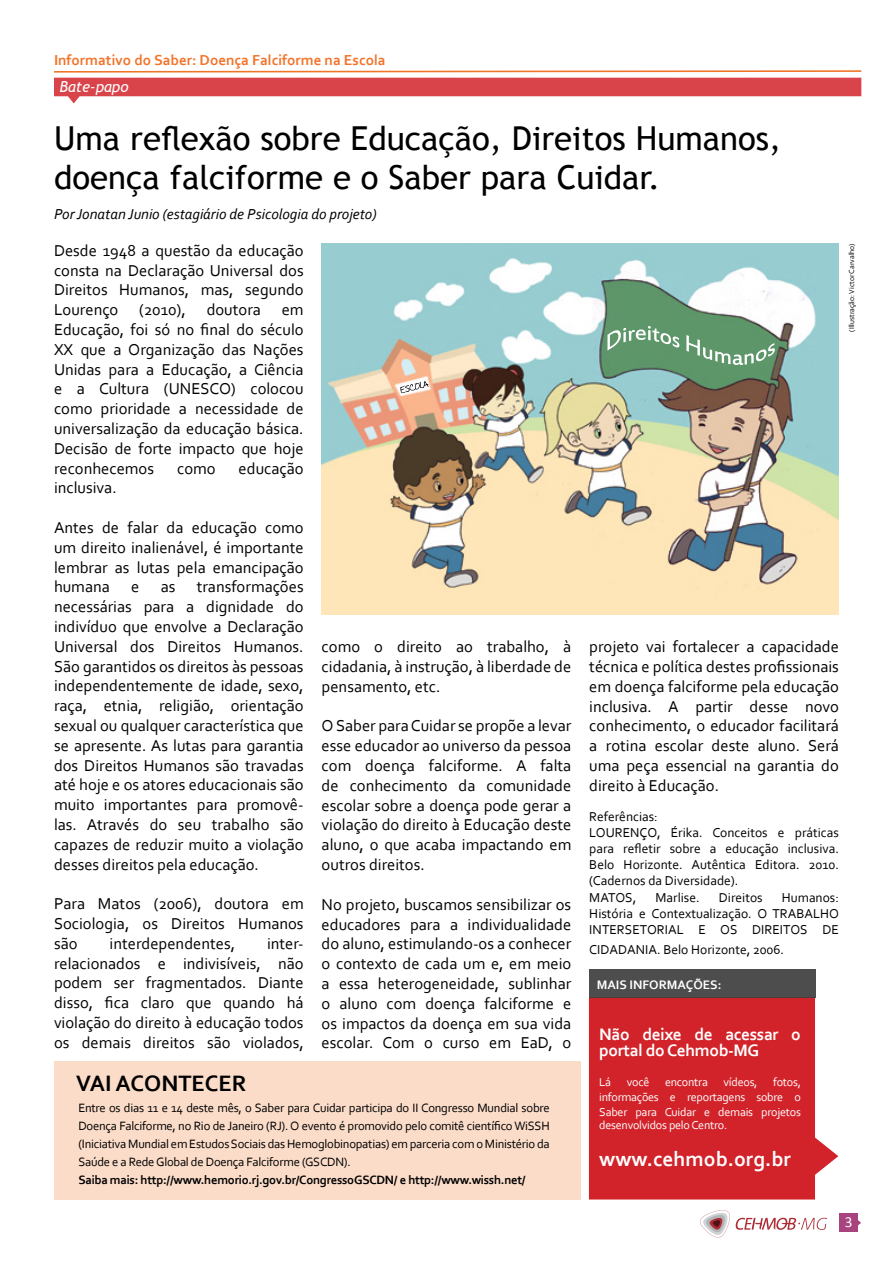
<style>
.page{position:relative;width:893px;height:1263px;background:#fff}
.page>*{position:absolute;margin:0;border:0;box-sizing:border-box;transform-origin:0 0}
.t1{font:33px/39.6px "Trebuchet MS";color:#000}
.t2{font:700 23.4px "Corbel";color:#000}
.t3{font:700 21.45px "Corbel";color:#fff}
.t4{font:700 17.4px/16px "Corbel";letter-spacing:-.02em;color:#fff}
.t5{font:16.5px/19.8px "Corbel";color:#000;text-align:justify}
.t6{font:15.3px "Calibri";color:#fff}
.t7{font:italic 15.15px "Corbel";color:#000}
.t8{font:700 15.15px "Corbel";color:#f3732a}
.t9{font:italic 15px "Trebuchet MS";color:#fff}
.t10{font:13.5px/16.2px "Corbel";color:#000}
.t11{font:700 12.9px "Corbel";color:#fff}
.t12{font:12.6px/18px "Corbel";letter-spacing:-.02em;color:#000;text-align:justify}
.t13{font:700 12.6px "Corbel";letter-spacing:-.02em;color:#000}
.t14{font:12px/15px "Corbel";letter-spacing:-.02em;color:#fff;text-align:justify}
.t15{font:7.65px "Corbel";color:#000}
</style>
<div class="page">
<svg style="left:700px;top:1210px;width:127px;height:28px"></svg>
<div style="left:840px;top:1214px;width:18px;height:18px;background:#a9437d"></div>
<svg style="left:858px;top:1220px;width:3px;height:6px"></svg>
<div style="left:54px;top:1061px;width:526px;height:138px;background:#fbdcc9"></div>
<svg style="left:54px;top:70px;width:807px;height:33px"></svg>
<svg style="left:589px;top:998px;width:249px;height:201px;background:#d5333a"></svg>
<div style="left:589px;top:969px;width:226px;height:29px;background:#4d4d4d"></div>
<img style="left:322px;top:243px;width:517px;height:372px">
<img style="left:610px;top:326px;width:49px;height:16px">
<p class="t8" style="left:54px;top:51px;width:333px">Informativo do Saber: Doença Falciforme na Escola</p>
<p class="t9" style="left:60px;top:78px;width:70px">Bate-papo</p>
<h1 class="t1" style="left:54px;top:119px;width:729px">Uma reflexão sobre Educação, Direitos Humanos, doença falciforme e o Saber para Cuidar.</h1>
<p class="t7" style="left:54px;top:204px;width:324px">Por Jonatan Junio (estagiário de Psicologia do projeto)</p>
<p class="t5" style="left:54px;top:240px;width:251px">Desde 1948 a questão da educação consta na Declaração Universal dos Direitos Humanos, mas, segundo Lourenço</p>
<p class="t5" style="left:139px;top:299px;width:48px">(2010),</p>
<p class="t5" style="left:207px;top:299px;width:56px">doutora</p>
<p class="t5" style="left:54px;top:299px;width:251px;text-indent:228px">em Educação, foi só no final do século XX que a Organização das Nações Unidas para a Educação, a Ciência e a Cultura (UNESCO) colocou como prioridade a necessidade de universalização da educação básica.<br>Decisão de forte impacto que hoje reconhecemos</p>
<p class="t5" style="left:177px;top:458px;width:40px">como</p>
<p class="t5" style="left:239px;top:458px;width:67px">educação</p>
<p class="t5" style="left:54px;top:478px;width:64px">inclusiva.</p>
<p class="t5" style="left:54px;top:517px;width:251px">Antes de falar da educação como um direito inalienável, é importante lembrar as lutas pela emancipação humana</p>
<p class="t5" style="left:54px;top:577px;width:251px;text-indent:143px">transformações necessárias para a dignidade do indivíduo que envolve a Declaração Universal dos Direitos Humanos.<br>São garantidos os direitos às pessoas independentemente de idade, sexo, raça, etnia, religião, orientação sexual ou qualquer característica que se apresente. As lutas para garantia dos Direitos Humanos são travadas até hoje e os atores educacionais são muito importantes para promovê&shy;las. Através do seu trabalho são capazes de reduzir muito a violação desses direitos pela educação.</p>
<p class="t5" style="left:54px;top:893px;width:251px">Para Matos (2006), doutora em Sociologia, os Direitos Humanos são</p>
<p class="t5" style="left:131px;top:577px;width:10px">e</p>
<p class="t5" style="left:161px;top:577px;width:16px">as</p>
<p class="t5" style="left:110px;top:933px;width:127px">interdependentes,</p>
<p class="t5" style="left:54px;top:933px;width:251px;text-indent:213px">inter&shy;relacionados e indivisíveis, não podem ser fragmentados. Diante disso, fica claro que quando há violação do direito à educação todos os demais direitos são violados,</p>
<h2 class="t2" style="left:76px;top:1069px;width:172px">VAI ACONTECER</h2>
<p class="t5" style="left:322px;top:636px;width:251px">como o direito ao trabalho, à cidadania, à instrução, à liberdade de pensamento, etc.</p>
<p class="t5" style="left:322px;top:716px;width:251px">O Saber para Cuidar se propõe a levar esse educador ao universo da pessoa com doença falciforme. A falta de conhecimento da comunidade escolar sobre a doença pode gerar a violação do direito à Educação deste aluno, o que acaba impactando em outros direitos.</p>
<p class="t5" style="left:322px;top:894px;width:251px">No projeto, buscamos sensibilizar os educadores para a individualidade do aluno, estimulando-os a conhecer o contexto de cada um e, em meio a essa heterogeneidade, sublinhar o aluno com doença falciforme e os impactos da doença em sua vida escolar. Com o curso em EaD, o</p>
<p class="t12" style="left:78px;top:1099px;width:473px">Entre os dias 11 e 14 deste mês, o Saber para Cuidar participa do II Congresso Mundial sobre Doença Falciforme, no Rio de Janeiro (RJ). O evento é promovido pelo comitê científico WiSSH (Iniciativa Mundial em Estudos Sociais das Hemoglobinopatias) em parceria com o Ministério da Saúde e a Rede Global de Doença Falciforme (GSCDN).</p>
<p class="t13" style="left:78px;top:1172px;width:449px">Saiba mais: http://www.hemorio.rj.gov.br/CongressoGSCDN/ e http://www.wissh.net/</p>
<p class="t5" style="left:589px;top:636px;width:251px">projeto vai fortalecer a capacidade técnica e política destes profissionais em doença falciforme pela educação inclusiva. A partir desse novo conhecimento, o educador facilitará a rotina escolar deste aluno. Será uma peça essencial na garantia do direito à Educação.</p>
<p class="t10" style="left:589px;top:808px;width:251px">Referências:<br>LOURENÇO, Érika. Conceitos e práticas para refletir sobre a educação inclusiva.<br>Belo Horizonte. Autêntica Editora. 2010. (Cadernos da Diversidade).<br>MATOS,</p>
<p class="t10" style="left:655px;top:889px;width:46px">Marlise.</p>
<p class="t10" style="left:719px;top:889px;width:45px">Direitos</p>
<p class="t10" style="left:589px;top:889px;width:251px;text-align:justify;text-indent:192px">Humanos:<br>História e Contextualização. O TRABALHO INTERSETORIAL E OS DIREITOS DE</p>
<p class="t10" style="left:589px;top:941px;width:196px">CIDADANIA. Belo Horizonte, 2006.</p>
<p class="t11" style="left:597px;top:976px;width:126px">MAIS INFORMAÇÕES:</p>
<p class="t4" style="left:599px;top:1025px;width:203px">Não deixe de acessar o portal do Cehmob-MG</p>
<p class="t14" style="left:599px;top:1074px;width:13px">Lá</p>
<p class="t14" style="left:627px;top:1074px;width:24px">você</p>
<p class="t14" style="left:665px;top:1074px;width:44px">encontra</p>
<p class="t14" style="left:724px;top:1074px;width:35px">vídeos,</p>
<p class="t14" style="left:599px;top:1074px;width:203px;text-indent:174px">fotos, informações e reportagens sobre o Saber para Cuidar e demais projetos</p>
<p class="t14" style="left:599px;top:1117px;width:130px">desenvolvidos pelo Centro.</p>
<h3 class="t3" style="left:599px;top:1145px;width:193px">www.cehmob.org.br</h3>
<p class="t15" style="left:847px;top:332px;width:90px;rotate:-90deg">(Illustração: Victor Carvalho)</p>
<p class="t6" style="left:845px;top:1213px;width:9px">3</p>
</div>
